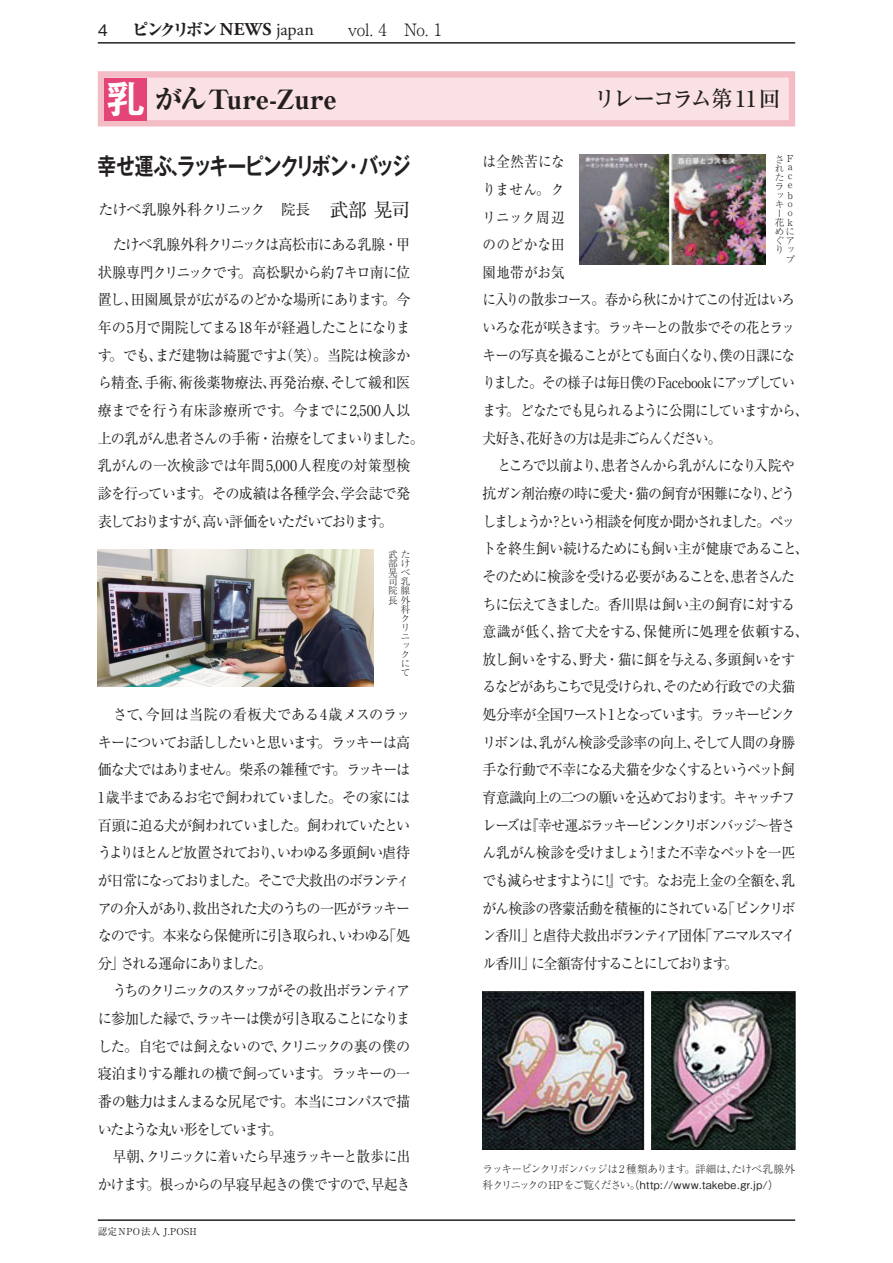
<style>
.page{position:relative;width:893px;height:1263px;background:#fff}
.page>*{position:absolute;margin:0;border:0;box-sizing:border-box;transform-origin:0 0}
.t1{font:800 26.55px "Ryumin Pro";color:#231f20}
.t2{font:700 23.4px "Gothic MB101 Pro De";letter-spacing:-.085em;color:#231f20;scale:.8 1}
.t3{font:500 22.35px "Ryumin Pro";letter-spacing:-.12em;color:#231f20}
.t4{font:300 16.95px "Ryumin Pro";color:#231f20}
.t5{font:500 15.9px "Gothic BBB Pro";color:#231f20}
.t6{font:14.85px/27.6px "Ryumin Pro";letter-spacing:-.07em;color:#231f20;scale:.93 1}
.t7{font:14.85px/27.6px "Ryumin Pro";letter-spacing:-.07em;color:#231f20;text-align:justify;scale:.95 1}
.t8{font:14.85px/27.6px "Ryumin Pro";letter-spacing:-.045em;color:#231f20;scale:.95 1}
.t9{font:14.85px/27.6px "Ryumin Pro";letter-spacing:-.07em;color:#231f20;text-align:right;scale:.91 1}
.t10{font:14.85px "Ryumin Pro";letter-spacing:-.05em;color:#231f20}
.t11{font:500 10.65px "Gothic BBB Pro";letter-spacing:.045em;color:#231f20}
.t12{font:300 10.65px "Ryumin Pro";letter-spacing:-.06em;color:#231f20}
.t13{font:300 9.6px/9.1px "Ryumin Pro";color:#231f20}
.t14{font:9.6px "Ryumin Pro";letter-spacing:.025em;color:#231f20}
.s1{font-weight:800}
.s2{font-family:"Adobe Garamond Pro";font-weight:700;font-size:18px}
.s3{font-family:"Adobe Garamond Pro";font-weight:400;font-size:18px}
.s4{font-family:"Gothic BBB Pro";font-weight:500}
.s5{font-family:"Midashi Go Pro MB31";font-weight:400;font-size:39.3px;color:#fff}
.s6{font-size:19.2px}
.s7{font-family:"Ryumin Pro";font-weight:300}
</style>
<div class="page">
<hr style="left:98px;top:42px;width:697px;height:2px;background:#231f20">
<hr style="left:98px;top:1219px;width:697px;height:2px;background:#231f20">
<div style="left:98px;top:71px;width:697px;height:55px;background:#fae1e3;border:6px solid #f4bcc4"></div>
<div style="left:104px;top:78px;width:43px;height:42px;background:#e54576"></div>
<img style="left:98px;top:550px;width:275px;height:136px">
<img style="left:579px;top:154px;width:186px;height:111px">
<img style="left:483px;top:992px;width:312px;height:157px">
<p class="t5" style="left:98px;top:18px;width:12px">4</p>
<p class="t4" style="left:132px;top:16px;width:312px"><span class="s1">ピンクリボン</span><span class="s2">NEWS</span> <span class="s3">japan</span><span class="s4">　　</span>vol. 4　No. 1</p>
<h1 class="t1" style="left:106px;top:78px;width:232px"><span class="s5">乳</span>がんTure-Zure</h1>
<h3 class="t3" style="left:594px;top:81px;width:188px">リレーコラム第 11 回</h3>
<h2 class="t2" style="left:98px;top:146px;width:393px">幸せ運ぶ、ラッキーピンクリボン・バッジ</h2>
<p class="t10" style="left:99px;top:198px;width:313px">たけべ乳腺外科クリニック　院長<span class="s6">　武部 晃司</span></p>
<p class="t8" style="left:98px;top:230px;width:345px;text-indent:15px">たけべ乳腺外科クリニックは高松市にある乳腺・甲状腺専門クリニックです。高松駅から約 7キロ南に位置し、田園風景が広がるのどかな場所にあります。今年の5月で開院してまる18年が経過したことになります。でも、まだ建物は綺麗ですよ（笑）。当院は検診から精査、手術、術後薬物療法、再発治療、そして緩和医療までを行う有床診療所です。今までに2,500人以上の乳がん患者さんの手術・治療をしてまいりました。乳がんの一次検診では年間5,000人程度の対策型検診を行っています。その成績は各種学会、学会誌で発表しておりますが、高い評価をいただいております。</p>
<p class="t13" style="left:388px;top:549px;width:24px;text-align:right">武た部け晃べ司乳院腺長外科<br>ク<br>リ<br>ニ<br>ッ<br>ク<br>に<br>て</p>
<p class="t7" style="left:98px;top:700px;width:330px;text-indent:15px">さて、今回は当院の看板犬である4歳メスのラッキーについてお話ししたいと思います。ラッキーは高価な犬ではありません。柴系の雑種です。ラッキーは1歳半まであるお宅で飼われていました。その家には百頭に迫る犬が飼われていました。飼われていたというよりほとんど放置されており、いわゆる多頭飼い虐待が日常になっておりました。そこで犬救出のボランティアの介入があり、救出された犬のうちの一匹がラッキーなのです。本来なら保健所に引き取られ、いわゆる「処分」される運命にありました。</p>
<p class="t7" style="left:98px;top:976px;width:330px;text-indent:15px">うちのクリニックのスタッフがその救出ボランティアに参加した縁で、ラッキーは僕が引き取ることになりました。自宅では飼えないので、クリニックの裏の僕の寝泊まりする離れの横で飼っています。ラッキーの一番の魅力はまんまるな尻尾です。本当にコンパスで描いたような丸い形をしています。</p>
<p class="t9" style="left:98px;top:1142px;width:345px">早朝、クリニックに着いたら早速ラッキーと散歩に出かけます。根っからの早寝早起きの僕ですので、早起き</p>
<p class="t14" style="left:98px;top:1224px;width:101px">認定 NPO法人 J.POSH</p>
<p class="t9" style="left:483px;top:147px;width:359px;text-align:left">は全然苦にな<br>りません。ク<br>リニック周辺<br>ののどかな田<br>園地帯がお気<br>に入りの散歩コース。春から秋にかけてこの付近はいろいろな花が咲きます。ラッキーとの散歩でその花とラッキーの写真を撮ることがとても面白くなり、僕の日課になりました。その様子は毎日僕のFacebookにアップしています。どなたでも見られるように公開にしていますから、犬好き、花好きの方は是非ごらんください。</p>
<p class="t6" style="left:483px;top:451px;width:352px;text-indent:15px">ところで以前より、患者さんから乳がんになり入院や抗ガン剤治療の時に愛犬・猫の飼育が困難になり、どうしましょうか?という相談を何度か聞かされました。ペットを終生飼い続けるためにも飼い主が健康であること、そのために検診を受ける必要があることを、患者さんたちに伝えてきました。香川県は飼い主の飼育に対する意識が低く、捨て犬をする、保健所に処理を依頼する、放し飼いをする、野犬・猫に餌を与える、多頭飼いをするなどがあちこちで見受けられ、そのため行政での犬猫処分率が全国ワースト1となっています。ラッキーピンクリボンは、乳がん検診受診率の向上、そして人間の身勝手な行動で不幸になる犬猫を少なくするというペット飼育意識向上の二つの願いを込めております。キャッチフレーズは『幸せ運ぶラッキーピンンクリボンバッジ～皆さん乳がん検診を受けましょう!また不幸なペットを一匹でも減らせますように !』です。なお売上金の全額を、乳がん検診の啓蒙活動を積極的にされている「ピンクリボン香川」と虐待犬救出ボランティア団体「アニマルスマイル香川」に全額寄付することにしております。</p>
<p class="t13" style="left:775px;top:154px;width:21px">さＦれた<br>ラ<br>ッｂキ<br>ー<br>花ｋめにぐアりッ</p>
<p class="t13" style="left:786px;top:161px;width:9px;text-align:justify">ａｃｅ</p>
<p class="t13" style="left:786px;top:198px;width:8px">ｏｏ</p>
<p class="t13" style="left:786px;top:254px;width:11px">プ</p>
<p class="t12" style="left:483px;top:1161px;width:314px">ラッキーピンクリボンバッジは 2種類あります。詳細は、たけべ乳腺外</p>
<p class="t11" style="left:483px;top:1177px;width:298px"><span class="s7">科クリニックのHPをご覧ください。</span>（http://www.takebe.gr.jp/）</p>
</div>
